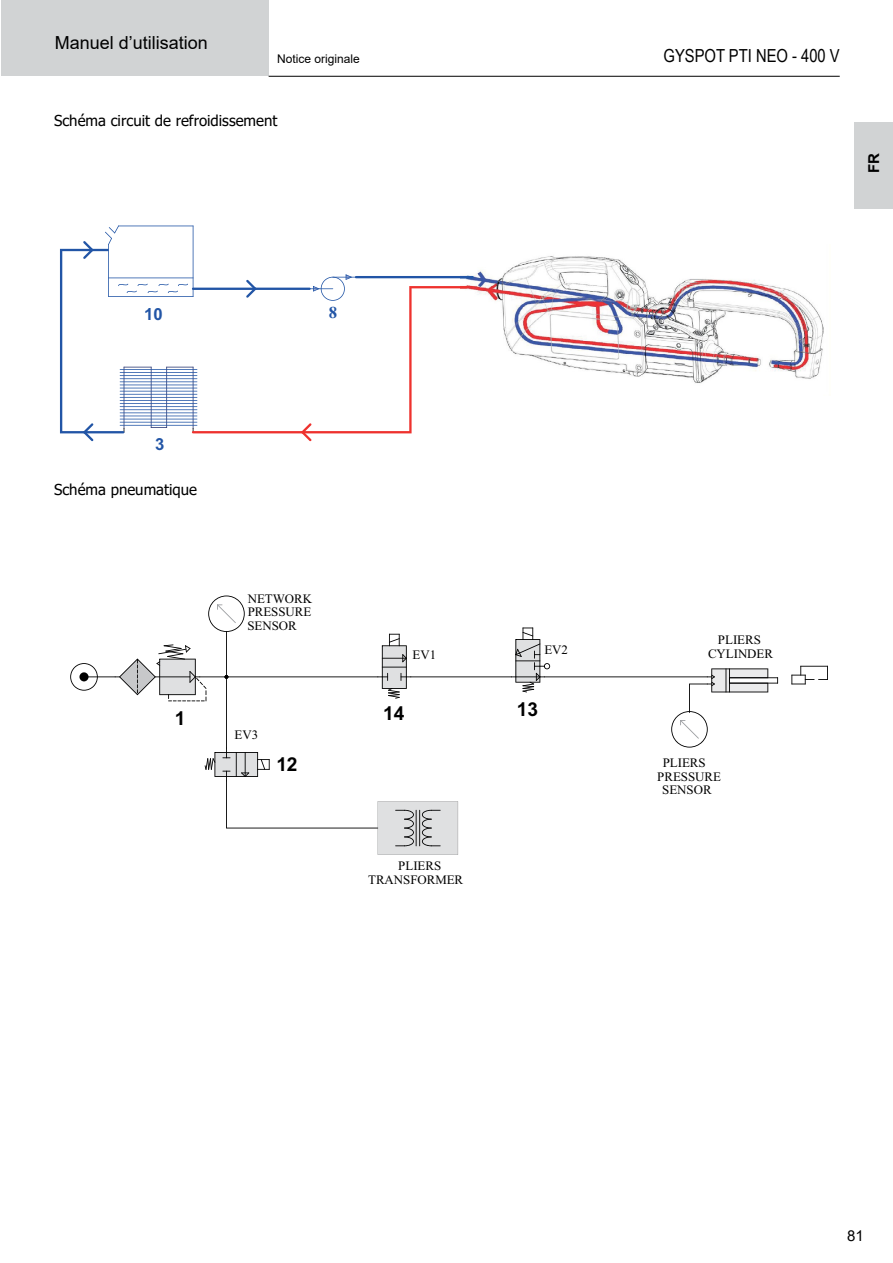
<style>
.page{position:relative;width:893px;height:1263px;background:#fff}
.page>*{position:absolute;margin:0;border:0;box-sizing:border-box;transform-origin:0 0}
.t1{font:700 19.05px "Arial";color:#000}
.t2{font:18px "Arial";color:#000}
.t3{font:18px "Arial Narrow";color:#000}
.t4{font:700 16.8px "Times New Roman";color:#2255a6}
.t5{font:700 16.65px "Arial";color:#2255a6}
.t6{font:15px "Tahoma";color:#000}
.t7{font:700 15px "Arial";color:#000}
.t8{font:15px "Arial";color:#000}
.t9{font:12.9px/13.4px "Times New Roman";color:#000;text-align:justify}
.t10{font:12px "Arial";color:#000}
</style>
<div class="page">
<div style="left:854px;top:122px;width:39px;height:86px;background:#d1d3d4"></div>
<div style="left:1px;top:0;width:267px;height:76px;background:#d1d3d4"></div>
<hr style="left:269px;top:76px;width:571px;height:1px;background:#000">
<img style="left:467px;top:256px;width:357px;height:127px">
<hr style="left:355px;top:276px;width:119px;height:2px;background:#2255a6">
<svg style="left:60px;top:225px;width:407px;height:216px"></svg>
<svg style="left:208px;top:595px;width:37px;height:37px"></svg>
<svg style="left:671px;top:711px;width:37px;height:36px"></svg>
<svg style="left:70px;top:663px;width:28px;height:28px"></svg>
<svg style="left:791px;top:666px;width:37px;height:18px"></svg>
<div style="left:689px;top:683px;width:19px;height:30px;background:#fff"></div>
<hr style="left:84px;top:676px;width:32px;height:1px;background:#000">
<hr style="left:167px;top:656px;width:18px;height:3px;background:#000">
<svg style="left:167px;top:653px;width:16px;height:4px"></svg>
<svg style="left:164px;top:645px;width:18px;height:4px"></svg>
<svg style="left:164px;top:644px;width:10px;height:2px"></svg>
<svg style="left:158px;top:649px;width:28px;height:5px"></svg>
<svg style="left:185px;top:645px;width:5px;height:7px"></svg>
<svg style="left:115px;top:658px;width:92px;height:43px"></svg>
<hr style="left:199px;top:676px;width:179px;height:1px;background:#000">
<hr style="left:729px;top:677px;width:49px;height:1px;background:#000">
<hr style="left:729px;top:683px;width:49px;height:1px;background:#000">
<svg style="left:707px;top:668px;width:61px;height:24px"></svg>
<svg style="left:377px;top:634px;width:34px;height:65px"></svg>
<svg style="left:205px;top:748px;width:65px;height:32px"></svg>
<hr style="left:410px;top:676px;width:102px;height:1px;background:#000">
<hr style="left:226px;top:631px;width:1px;height:46px;background:#000">
<hr style="left:226px;top:676px;width:1px;height:72px;background:#000">
<svg style="left:378px;top:801px;width:80px;height:54px"></svg>
<hr style="left:419px;top:810px;width:1px;height:36px;background:#000">
<hr style="left:416px;top:810px;width:1px;height:36px;background:#000">
<hr style="left:544px;top:676px;width:164px;height:1px;background:#000">
<svg style="left:511px;top:627px;width:39px;height:65px"></svg>
<h2 class="t2" style="left:55px;top:31px;width:155px">Manuel d’utilisation</h2>
<p class="t10" style="left:277px;top:50px;width:84px">Notice originale</p>
<h2 class="t3" style="left:664px;top:43px;width:178px">GYSPOT PTI NEO - 400 V</h2>
<p class="t6" style="left:54px;top:111px;width:225px">Schéma circuit de refroidissement</p>
<p class="t7" style="left:863px;top:173px;width:21px;rotate:-90deg">FR</p>
<p class="t5" style="left:144px;top:303px;width:20px">10</p>
<h3 class="t4" style="left:329px;top:300px;width:10px">8</h3>
<p class="t5" style="left:155px;top:432px;width:11px">3</p>
<p class="t6" style="left:54px;top:479px;width:145px">Schéma pneumatique</p>
<h1 class="t1" style="left:175px;top:705px;width:12px">1</h1>
<p class="t9" style="left:247px;top:592px;width:66px">NETWORK PRESSURE SENSOR</p>
<p class="t9" style="left:234px;top:728px;width:25px">EV3</p>
<h1 class="t1" style="left:276px;top:750px;width:23px">12</h1>
<p class="t9" style="left:413px;top:648px;width:25px">EV1</p>
<h1 class="t1" style="left:383px;top:700px;width:23px">14</h1>
<p class="t9" style="left:368px;top:858px;width:97px;line-height:14.2px;text-indent:30px">PLIERS<br>TRANSFORMER</p>
<p class="t9" style="left:544px;top:642px;width:25px">EV2</p>
<h1 class="t1" style="left:517px;top:696px;width:23px">13</h1>
<p class="t9" style="left:708px;top:632px;width:67px;line-height:14.2px;text-align:center">PLIERS<br>CYLINDER</p>
<p class="t9" style="left:663px;top:755px;width:44px">PLIERS</p>
<p class="t9" style="left:657px;top:770px;width:65px">PRESSURE</p>
<p class="t9" style="left:662px;top:783px;width:51px">SENSOR</p>
<p class="t8" style="left:847px;top:1225px;width:18px">81</p>
</div>
